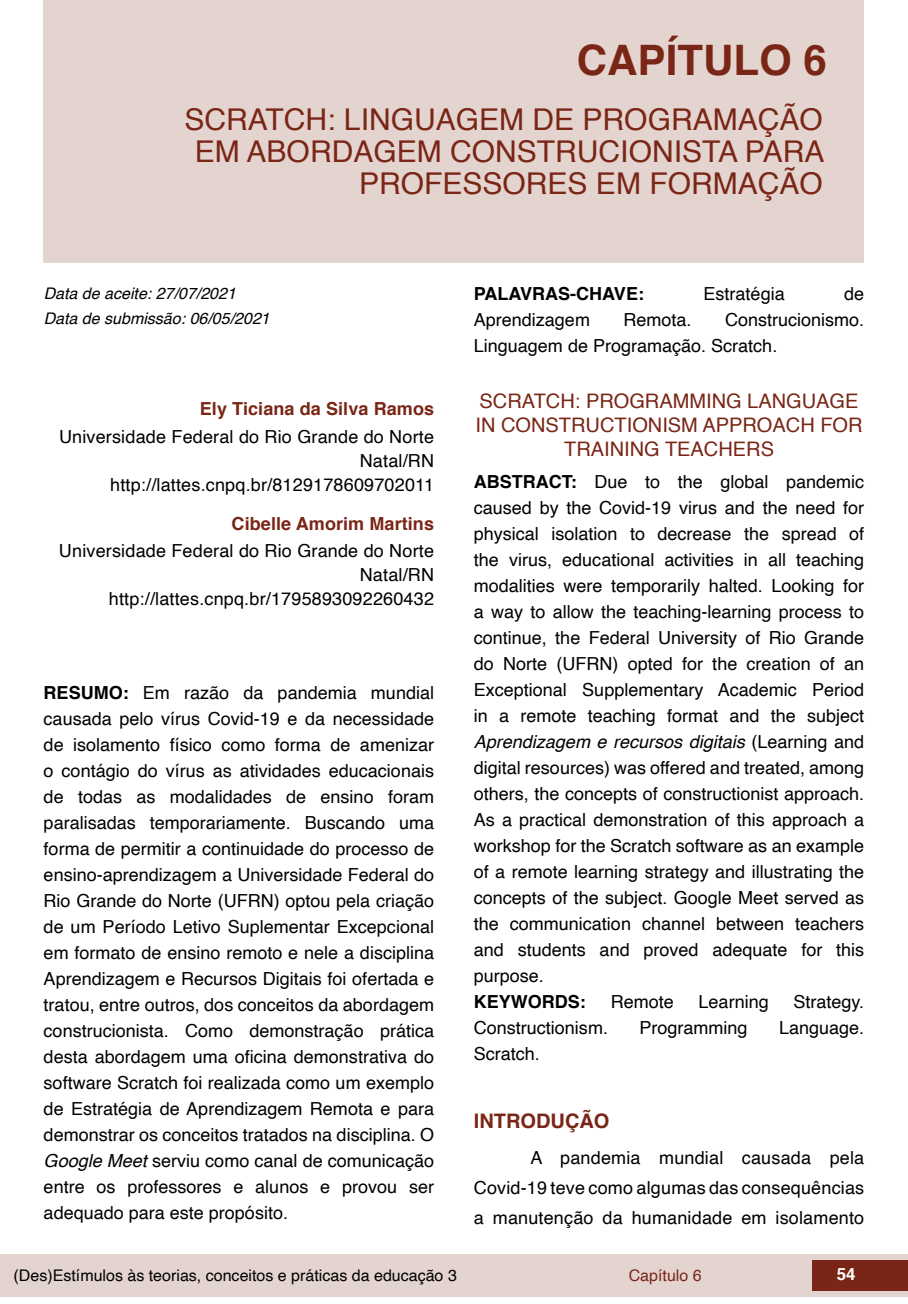
<style>
.page{position:relative;width:908px;height:1304px;background:#fff}
.page>*{position:absolute;margin:0;border:0;box-sizing:border-box;transform-origin:0 0}
.t1{font:700 42px "Helvetica";color:#7a2616}
.t2{font:30px/32px "Helvetica";color:#7a2616;text-align:right}
.t3{font:20px/24px "Helvetica";color:#7a2616;text-align:center}
.t4{font:700 20px "Helvetica";color:#7a2616}
.t5{font:18px/26px "Helvetica";color:#000;text-align:justify}
.t6{font:700 18px "Helvetica";letter-spacing:.005em;color:#7a2616}
.t7{font:700 18px "Helvetica";color:#000}
.t8{font:700 16.8px "Helvetica";color:#fff}
.t9{font:16px "Helvetica";color:#000}
.t10{font:italic 16px "Helvetica";color:#000}
.t11{font:16px "Helvetica";color:#7a2616}
.s1{font-weight:700}
.s2{font-style:italic}
</style>
<div class="page">
<div style="left:0;top:1254px;width:906px;height:43px;background:#e4d4d0"></div>
<div style="left:812px;top:1261px;width:95px;height:30px;background:#7a2616"></div>
<div style="left:44px;top:0;width:819px;height:263px;background:#e4d4d0"></div>
<h1 class="t1" style="left:576px;top:26px;width:251px">CAPÍTULO 6</h1>
<h2 class="t2" style="left:184px;top:104px;width:641px">SCRATCH: LINGUAGEM DE PROGRAMAÇÃO<br>EM ABORDAGEM CONSTRUCIONISTA PARA<br>PROFESSORES EM FORMAÇÃO</h2>
<p class="t10" style="left:44px;top:280px;width:194px">Data de aceite: 27/07/2021</p>
<p class="t10" style="left:44px;top:306px;width:227px">Data de submissão: 06/05/2021</p>
<p class="t6" style="left:200px;top:395px;width:236px">Ely Ticiana da Silva Ramos</p>
<p class="t5" style="left:59px;top:425px;width:376px;line-height:24px;text-align:right">Universidade Federal do Rio Grande do Norte<br>Natal/RN http://lattes.cnpq.br/8129178609702011</p>
<p class="t6" style="left:231px;top:509px;width:204px">Cibelle Amorim Martins</p>
<p class="t5" style="left:59px;top:540px;width:376px;line-height:24px;text-align:right">Universidade Federal do Rio Grande do Norte<br>Natal/RN http://lattes.cnpq.br/1795893092260432</p>
<p class="t5" style="left:44px;top:681px;width:392px"><span class="s1">RESUMO:</span> Em razão da pandemia mundial causada pelo vírus Covid-19 e da necessidade de isolamento físico como forma de amenizar o contágio do vírus as atividades educacionais de todas as modalidades de ensino foram paralisadas temporariamente. Buscando uma forma de permitir a continuidade do processo de ensino-aprendizagem a Universidade Federal do Rio Grande do Norte (UFRN) optou pela criação de um Período Letivo Suplementar Excepcional em formato de ensino remoto e nele a disciplina Aprendizagem e Recursos Digitais foi ofertada e tratou, entre outros, dos conceitos da abordagem construcionista. Como demonstração prática desta abordagem uma oficina demonstrativa do software Scratch foi realizada como um exemplo de Estratégia de Aprendizagem Remota e para demonstrar os conceitos tratados na disciplina. O <span class="s2">Google Meet</span> serviu como canal de comunicação entre os professores e alunos e provou ser adequado para este propósito.</p>
<p class="t7" style="left:473px;top:279px;width:172px">PALAVRAS-CHAVE:</p>
<p class="t5" style="left:703px;top:281px;width:83px">Estratégia</p>
<p class="t5" style="left:843px;top:281px;width:22px">de</p>
<p class="t5" style="left:473px;top:307px;width:118px">Aprendizagem</p>
<p class="t5" style="left:623px;top:307px;width:70px">Remota.</p>
<p class="t5" style="left:473px;top:307px;width:392px;text-indent:251px">Construcionismo.<br>Linguagem de Programação. Scratch.</p>
<p class="t3" style="left:475px;top:390px;width:388px">SCRATCH: PROGRAMMING LANGUAGE<br>IN CONSTRUCTIONISM APPROACH FOR<br>TRAINING TEACHERS</p>
<p class="t5" style="left:473px;top:469px;width:392px"><span class="s1">ABSTRACT:</span> Due to the global pandemic caused by the Covid-19 virus and the need for physical isolation to decrease the spread of the virus, educational activities in all teaching modalities were temporarily halted. Looking for a way to allow the teaching-learning process to continue, the Federal University of Rio Grande do Norte (UFRN) opted for the creation of an Exceptional Supplementary Academic Period in a remote teaching format and the subject <span class="s2">Aprendizagem e recursos digitais</span> (Learning and digital resources) was offered and treated, among others, the concepts of constructionist approach.<br>As a practical demonstration of this approach a workshop for the Scratch software as an example of a remote learning strategy and illustrating the concepts of the subject. Google Meet served as the communication channel between teachers and students and proved adequate for this purpose.</p>
<p class="t7" style="left:473px;top:987px;width:113px">KEYWORDS:</p>
<p class="t5" style="left:610px;top:989px;width:65px">Remote</p>
<p class="t5" style="left:698px;top:989px;width:72px">Learning</p>
<p class="t5" style="left:793px;top:989px;width:72px">Strategy.</p>
<p class="t5" style="left:473px;top:1015px;width:136px">Constructionism.</p>
<p class="t5" style="left:639px;top:1015px;width:110px">Programming</p>
<p class="t5" style="left:778px;top:1015px;width:87px">Language.</p>
<p class="t5" style="left:473px;top:1041px;width:68px">Scratch.</p>
<p class="t4" style="left:473px;top:1105px;width:137px">INTRODUÇÃO</p>
<p class="t5" style="left:473px;top:1143px;width:392px;line-height:30px;text-indent:57px">A pandemia mundial causada pela Covid-19 teve como algumas das consequências a manutenção da humanidade em isolamento</p>
<p class="t9" style="left:14px;top:1263px;width:444px">(Des)Estímulos às teorias, conceitos e práticas da educação 3</p>
<p class="t11" style="left:628px;top:1263px;width:74px">Capítulo 6</p>
<p class="t8" style="left:836px;top:1261px;width:20px">54</p>
</div>
